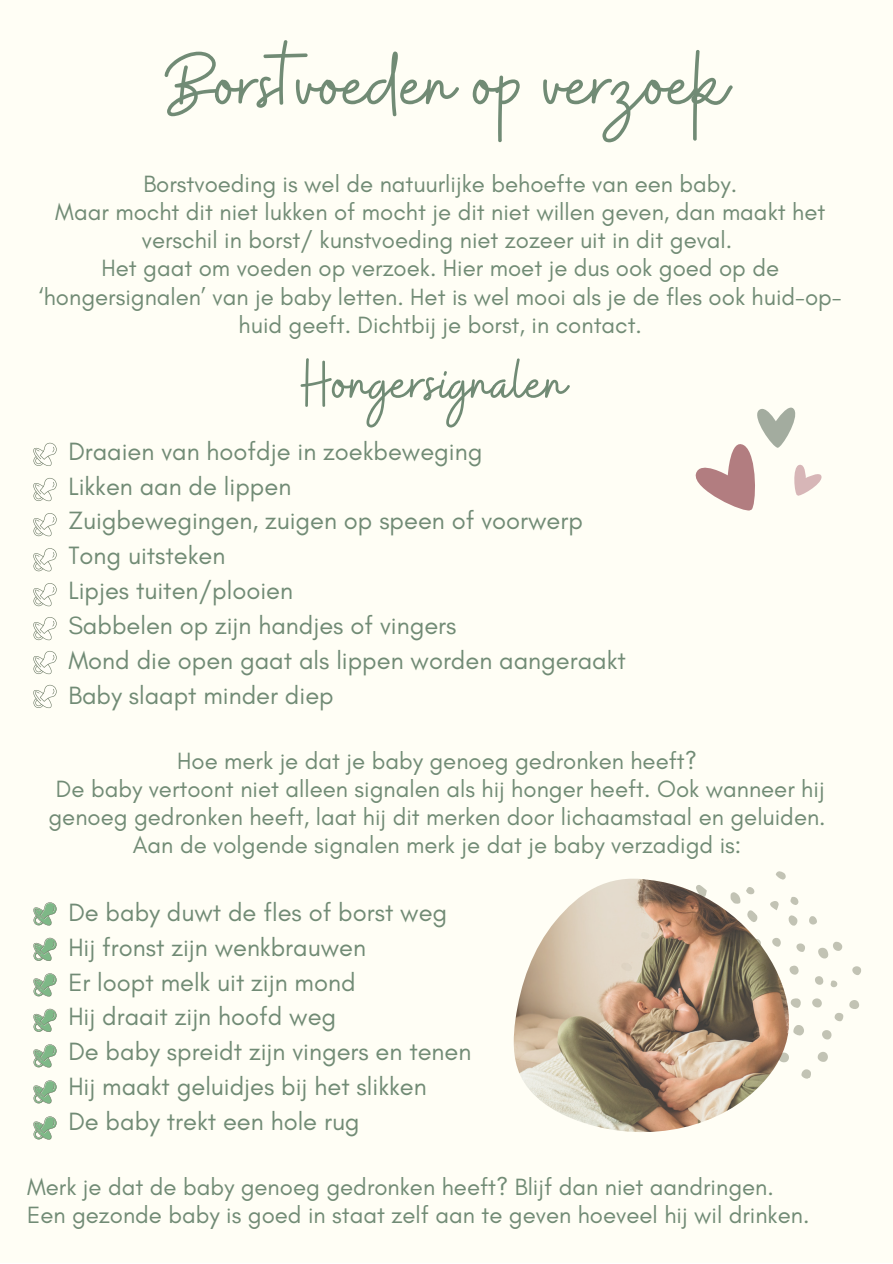
<style>
.page{position:relative;width:893px;height:1264px;background:#fff}
.page>*{position:absolute;margin:0;border:0;box-sizing:border-box;transform-origin:0 0}
.t1{font:89.85px "Buffalo";color:#718b75}
.t2{font:67.5px "Buffalo";color:#718b75}
.t3{font:25.5px "Glacial Indifference";color:#718b75}
.t4{font:24px/28px "Glacial Indifference";color:#718b75;text-align:center}
</style>
<div class="page">
<div style="left:0;top:0;width:892px;height:1262px;background:#fffef5"></div>
<svg style="left:33px;top:902px;width:24px;height:23px"></svg>
<svg style="left:33px;top:937px;width:24px;height:24px"></svg>
<svg style="left:33px;top:973px;width:24px;height:23px"></svg>
<svg style="left:33px;top:1008px;width:24px;height:24px"></svg>
<svg style="left:33px;top:1044px;width:24px;height:23px"></svg>
<svg style="left:33px;top:1080px;width:24px;height:23px"></svg>
<svg style="left:33px;top:443px;width:24px;height:23px"></svg>
<svg style="left:33px;top:478px;width:24px;height:23px"></svg>
<svg style="left:33px;top:513px;width:24px;height:23px"></svg>
<svg style="left:33px;top:548px;width:24px;height:23px"></svg>
<svg style="left:33px;top:583px;width:24px;height:23px"></svg>
<svg style="left:33px;top:617px;width:24px;height:23px"></svg>
<svg style="left:33px;top:651px;width:24px;height:23px"></svg>
<svg style="left:33px;top:684px;width:24px;height:24px"></svg>
<svg style="left:776px;top:871px;width:85px;height:208px"></svg>
<img style="left:513px;top:878px;width:279px;height:254px">
<svg style="left:695px;top:407px;width:127px;height:104px"></svg>
<svg style="left:33px;top:1116px;width:24px;height:23px"></svg>
<p class="t1" style="left:165px;top:26px;width:565px">Borstvoeden op verzoek</p>
<p class="t4" style="left:143px;top:170px;width:595px">Borstvoeding is wel de natuurlijke behoefte van een baby.</p>
<p class="t4" style="left:55px;top:198px;width:771px">Maar mocht dit niet lukken of mocht je dit niet willen geven, dan maakt het verschil in borst/ kunstvoeding niet zozeer uit in dit geval.</p>
<p class="t4" style="left:39px;top:254px;width:804px">Het gaat om voeden op verzoek. Hier moet je dus ook goed op de ‘hongersignalen’ van je baby letten. Het is wel mooi als je de fles ook huid-op&shy;huid geeft. Dichtbij je borst, in contact.</p>
<p class="t2" style="left:300px;top:339px;width:267px">Hongersignalen</p>
<p class="t3" style="left:68px;top:435px;width:415px">Draaien van hoofdje in zoekbeweging</p>
<p class="t3" style="left:68px;top:470px;width:224px">Likken aan de lippen</p>
<p class="t3" style="left:68px;top:505px;width:516px">Zuigbewegingen, zuigen op speen of voorwerp</p>
<p class="t3" style="left:68px;top:540px;width:158px">Tong uitsteken</p>
<p class="t3" style="left:68px;top:575px;width:226px">Lipjes tuiten/plooien</p>
<p class="t3" style="left:68px;top:610px;width:389px">Sabbelen op zijn handjes of vingers</p>
<p class="t3" style="left:68px;top:644px;width:559px">Mond die open gaat als lippen worden aangeraakt</p>
<p class="t3" style="left:68px;top:679px;width:267px">Baby slaapt minder diep</p>
<p class="t4" style="left:177px;top:746px;width:521px">Hoe merk je dat je baby genoeg gedronken heeft?</p>
<p class="t4" style="left:48px;top:774px;width:778px">De baby vertoont niet alleen signalen als hij honger heeft. Ook wanneer hij genoeg gedronken heeft, laat hij dit merken door lichaamstaal en geluiden.</p>
<p class="t4" style="left:133px;top:830px;width:610px">Aan de volgende signalen merk je dat je baby verzadigd is:</p>
<p class="t3" style="left:68px;top:896px;width:380px">De baby duwt de fles of borst weg</p>
<p class="t3" style="left:68px;top:931px;width:299px">Hij fronst zijn wenkbrauwen</p>
<p class="t3" style="left:68px;top:966px;width:289px">Er loopt melk uit zijn mond</p>
<p class="t3" style="left:68px;top:1001px;width:269px">Hij draait zijn hoofd weg</p>
<p class="t3" style="left:68px;top:1036px;width:404px">De baby spreidt zijn vingers en tenen</p>
<p class="t3" style="left:68px;top:1070px;width:360px">Hij maakt geluidjes bij het slikken</p>
<p class="t3" style="left:68px;top:1105px;width:293px">De baby trekt een hole rug</p>
<p class="t4" style="left:27px;top:1172px;width:748px">Merk je dat de baby genoeg gedronken heeft? Blijf dan niet aandringen.</p>
<p class="t4" style="left:27px;top:1200px;width:783px">Een gezonde baby is goed in staat zelf aan te geven hoeveel hij wil drinken.</p>
</div>
